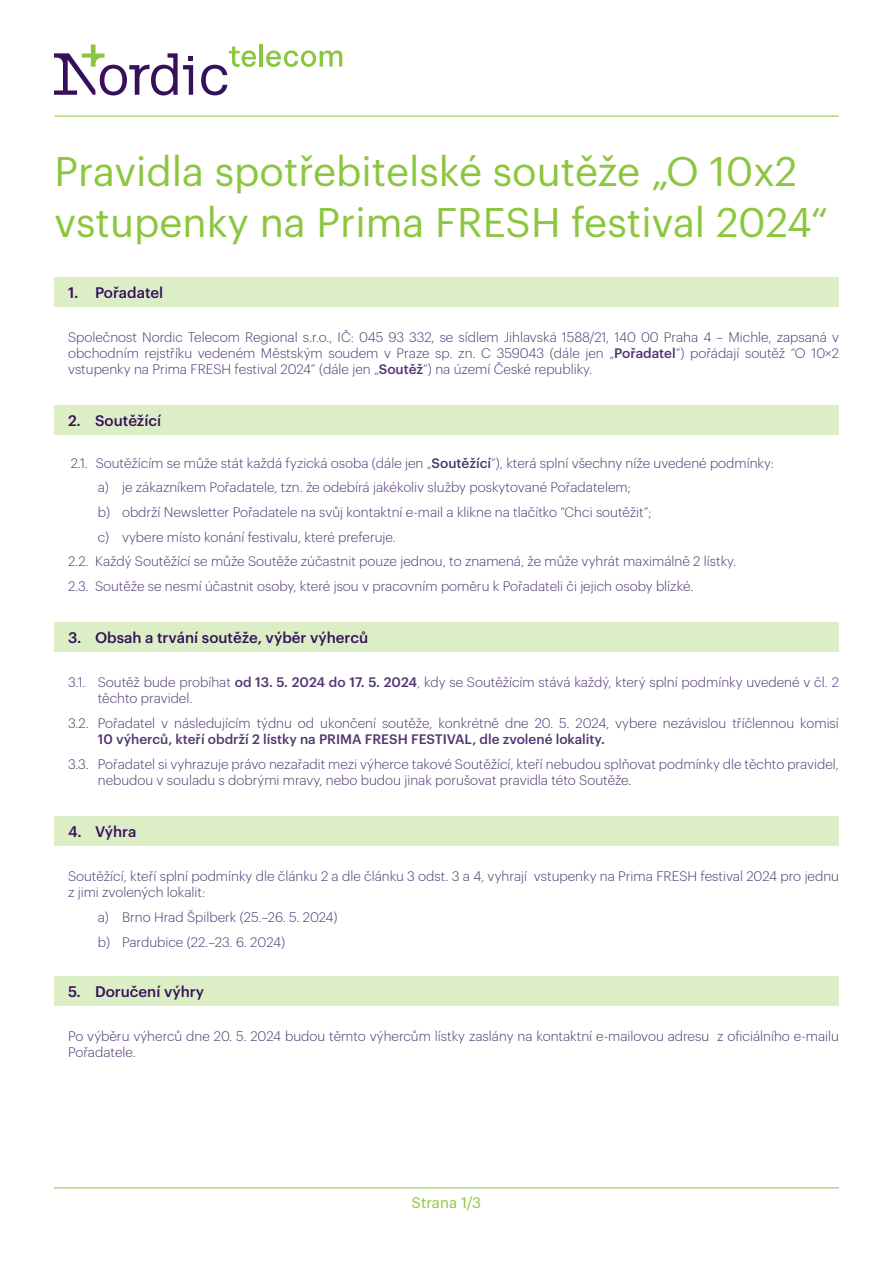
<style>
.page{position:relative;width:893px;height:1263px;background:#fff}
.page>*{position:absolute;margin:0;border:0;box-sizing:border-box;transform-origin:0 0}
.t1{font:40.5px/51px "Graphik";color:#8bc63e}
.t2{font:500 15px "Graphik";color:#36105b}
.t3{font:15px "Graphik";color:#8bc63e}
.t4{font:300 13.5px/16.2px "Graphik";color:#503671}
.t5{font:500 13.5px "Graphik";color:#503671}
.s1{font-weight:500}
</style>
<div class="page">
<svg style="left:266px;top:50px;width:76px;height:17px"></svg>
<hr style="left:259px;top:44px;width:4px;height:23px;background:#8bc63e">
<svg style="left:54px;top:45px;width:139px;height:50px"></svg>
<svg style="left:201px;top:47px;width:56px;height:48px"></svg>
<hr style="left:55px;top:115px;width:784px;height:2px;background:#8bc63e">
<hr style="left:54px;top:1187px;width:785px;height:1px;background:#8bc63e">
<div style="left:54px;top:277px;width:785px;height:30px;background:#dceec5"></div>
<div style="left:54px;top:405px;width:785px;height:30px;background:#dceec5"></div>
<div style="left:54px;top:622px;width:785px;height:30px;background:#dceec5"></div>
<div style="left:54px;top:816px;width:785px;height:30px;background:#dceec5"></div>
<div style="left:54px;top:976px;width:785px;height:30px;background:#dceec5"></div>
<h1 class="t1" style="left:55px;top:143px;width:775px">Pravidla spotřebitelské soutěže „O 10x2 vstupenky na Prima FRESH festival 2024“</h1>
<p class="t2" style="left:68px;top:281px;width:97px">1. Pořadatel</p>
<p class="t4" style="left:68px;top:328px;width:772px;text-align:justify">Společnost Nordic Telecom Regional s.r.o., IČ: 045 93 332, se sídlem Jihlavská 1588/21, 140 00 Praha 4 – Michle, zapsaná v obchodním rejstříku vedeném Městským soudem v Praze sp. zn. C 359043 (dále jen „<span class="s1">Pořadatel</span>“) pořádají soutěž “O 10×2 vstupenky na Prima FRESH festival 2024” (dále jen „<span class="s1">Soutěž</span>“) na území České republiky.</p>
<p class="t2" style="left:68px;top:409px;width:95px">2. Soutěžící</p>
<p class="t4" style="left:71px;top:454px;width:705px">2.1. Soutěžícím se může stát každá fyzická osoba (dále jen „<span class="s1">Soutěžící</span>“), která splní všechny níže uvedené podmínky:</p>
<p class="t4" style="left:98px;top:478px;width:535px">a) je zákazníkem Pořadatele, tzn. že odebírá jakékoliv služby poskytované Pořadatelem;</p>
<p class="t4" style="left:98px;top:503px;width:555px">b) obdrží Newsletter Pořadatele na svůj kontaktní e-mail a klikne na tlačítko “Chci soutěžit”;</p>
<p class="t4" style="left:98px;top:528px;width:300px">c) vybere místo konání festivalu, které preferuje.</p>
<p class="t4" style="left:68px;top:552px;width:670px">2.2. Každý Soutěžící se může Soutěže zúčastnit pouze jednou, to znamená, že může vyhrát maximálně 2 lístky.</p>
<p class="t4" style="left:68px;top:577px;width:627px">2.3. Soutěže se nesmí účastnit osoby, které jsou v pracovním poměru k Pořadateli či jejich osoby blízké.</p>
<p class="t2" style="left:68px;top:626px;width:302px">3. Obsah a trvání soutěže, výběr výherců</p>
<p class="t4" style="left:98px;top:673px;width:743px;text-indent:-30px">3.1. Soutěž bude probíhat <span class="s1">od 13. 5. 2024 do 17. 5. 2024</span>, kdy se Soutěžícím stává každý, který splní podmínky uvedené v čl. 2 těchto pravidel.</p>
<p class="t4" style="left:68px;top:714px;width:772px">3.2. Pořadatel v následujícím týdnu od ukončení soutěže, konkrétně dne 20. 5. 2024, vybere nezávislou tříčlennou komisí</p>
<p class="t5" style="left:98px;top:729px;width:509px">10 výherců, kteří obdrží 2 lístky na PRIMA FRESH FESTIVAL, dle zvolené lokality.</p>
<p class="t4" style="left:98px;top:755px;width:743px;text-indent:-30px">3.3. Pořadatel si vyhrazuje právo nezařadit mezi výherce takové Soutěžící, kteří nebudou splňovat podmínky dle těchto pravidel, nebudou v souladu s dobrými mravy, nebo budou jinak porušovat pravidla této Soutěže.</p>
<p class="t2" style="left:68px;top:820px;width:70px">4. Výhra</p>
<p class="t4" style="left:68px;top:867px;width:772px">Soutěžící, kteří splní podmínky dle článku 2 a dle článku 3 odst. 3 a 4, vyhrají vstupenky na Prima FRESH festival 2024 pro jednu z jimi zvolených lokalit:</p>
<p class="t4" style="left:98px;top:904px;width:241px;line-height:24.8px">a) Brno Hrad Špilberk (25.–26. 5. 2024) b) Pardubice (22.–23. 6. 2024)</p>
<p class="t2" style="left:68px;top:980px;width:138px">5. Doručení výhry</p>
<p class="t4" style="left:68px;top:1027px;width:772px">Po výběru výherců dne 20. 5. 2024 budou těmto výhercům lístky zaslány na kontaktní e-mailovou adresu z oficiálního e-mailu<br>Pořadatele.</p>
<p class="t3" style="left:412px;top:1191px;width:71px">Strana 1/3</p>
</div>
